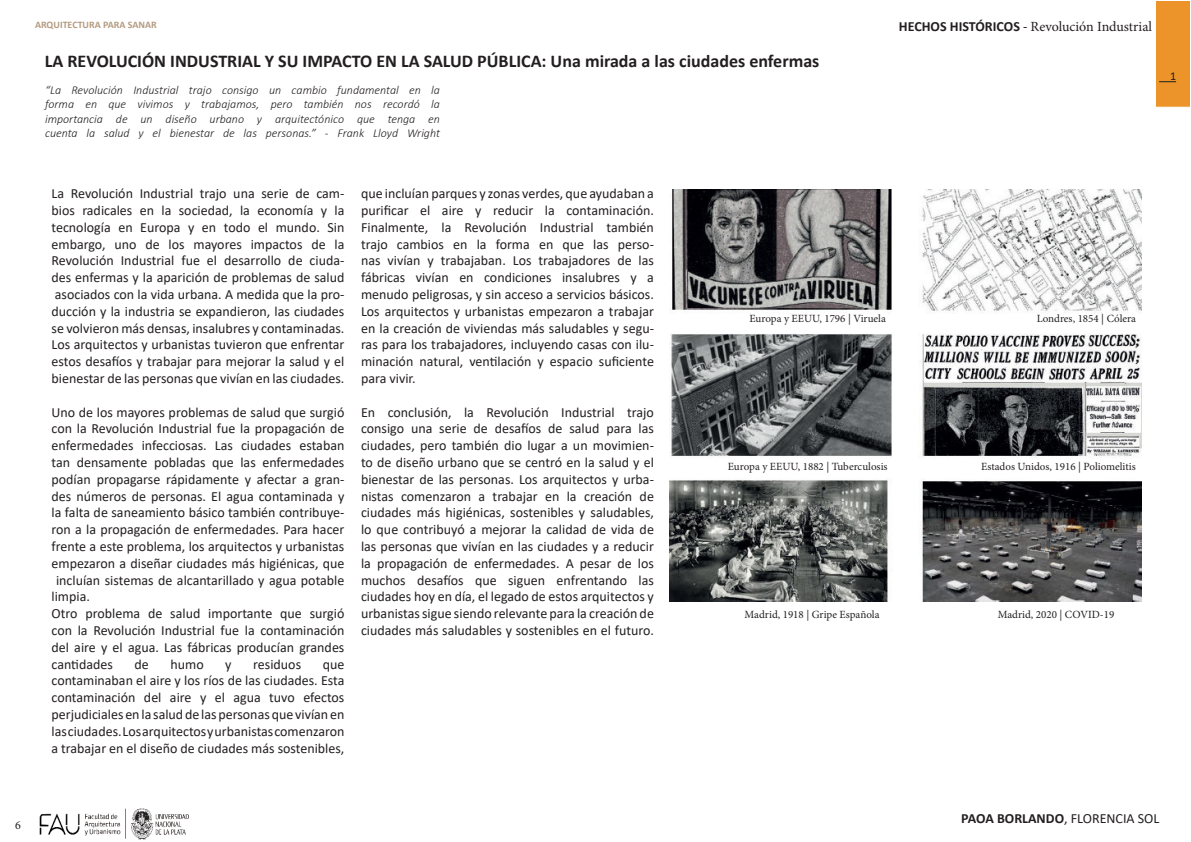
<style>
.page{position:relative;width:1191px;height:842px;background:#fff}
.page>*{position:absolute;margin:0;border:0;box-sizing:border-box;transform-origin:0 0}
.t1{font:700 18px "Calibri";color:#231f20}
.t2{font:14px/16.8px "Calibri";color:#231f20;text-align:justify}
.t3{font:14px "Minion Pro";color:#231f20}
.t4{font:italic 300 12px/14.4px "Calibri";color:#231f20;text-align:justify}
.t5{font:12px "Calibri";color:#231f20}
.t6{font:12px "Minion Pro";color:#231f20}
.t7{font:11px "Minion Pro";color:#231f20}
.t8{font:700 10px "Calibri";color:#b49b81}
.s1{font-family:"Calibri";font-weight:700}
.s2{font-family:"Calibri"}
.s3{font-weight:700}
</style>
<div class="page">
<img style="left:39px;top:809px;width:150px;height:31px">
<div style="left:1155px;top:0;width:36px;height:108px;background:#ec9429;border:1px solid #fff"></div>
<svg style="left:1159px;top:81px;width:17px;height:1px"></svg>
<img style="left:670px;top:190px;width:471px;height:412px">
<p class="t8" style="left:35px;top:22px;width:123px">ARQUITECTURA PARA SANAR</p>
<p class="t1" style="left:45px;top:53px;width:776px">LA REVOLUCIÓN INDUSTRIAL Y SU IMPACTO EN LA SALUD PÚBLICA: Una mirada a las ciudades enfermas</p>
<p class="t4" style="left:45px;top:82px;width:396px">“La Revolución Industrial trajo consigo un cambio fundamental en la forma en que vivimos y trabajamos, pero también nos recordó la importancia de un diseño urbano y arquitectónico que tenga en cuenta la salud y el bienestar de las personas.” - Frank Lloyd Wright</p>
<p class="t3" style="left:899px;top:21px;width:255px"><span class="s1">HECHOS HISTÓRICOS</span> <span class="s2">-</span> Revolución Industrial</p>
<p class="t5" style="left:1170px;top:73px;width:8px">1</p>
<p class="t2" style="left:52px;top:185px;width:294px">La Revolución Industrial trajo una serie de cam&shy;bios radicales en la sociedad, la economía y la tecnología en Europa y en todo el mundo. Sin embargo, uno de los mayores impactos de la Revolución Industrial fue el desarrollo de ciuda&shy;des enfermas y la aparición de problemas de salud asociados con la vida urbana. A medida que la pro&shy;ducción y la industria se expandieron, las ciudades se volvieron más densas, insalubres y contaminadas.<br>Los arquitectos y urbanistas tuvieron que enfrentar estos desafíos y trabajar para mejorar la salud y el bienestar de las personas que vivían en las ciudades.</p>
<p class="t2" style="left:52px;top:403px;width:294px">Uno de los mayores problemas de salud que surgió</p>
<p class="t2" style="left:52px;top:421px;width:294px">con la Revolución Industrial fue la propagación de</p>
<p class="t2" style="left:52px;top:437px;width:294px">enfermedades infecciosas. Las ciudades estaban</p>
<p class="t2" style="left:52px;top:454px;width:294px">tan densamente pobladas que las enfermedades</p>
<p class="t2" style="left:52px;top:470px;width:294px">podían propagarse rápidamente y afectar a gran-</p>
<p class="t2" style="left:52px;top:487px;width:294px">des números de personas. El agua contaminada y</p>
<p class="t2" style="left:52px;top:504px;width:294px">la falta de saneamiento básico también contribuye-</p>
<p class="t2" style="left:52px;top:521px;width:294px">ron a la propagación de enfermedades. Para hacer</p>
<p class="t2" style="left:52px;top:538px;width:294px">frente a este problema, los arquitectos y urbanistas</p>
<p class="t2" style="left:52px;top:554px;width:294px">empezaron a diseñar ciudades más higiénicas, que</p>
<p class="t2" style="left:56px;top:571px;width:290px">incluían sistemas de alcantarillado y agua potable</p>
<p class="t2" style="left:52px;top:588px;width:40px">limpia.</p>
<p class="t2" style="left:52px;top:605px;width:294px">Otro problema de salud importante que surgió</p>
<p class="t2" style="left:52px;top:622px;width:294px">con la Revolución Industrial fue la contaminación</p>
<p class="t2" style="left:52px;top:638px;width:294px">del aire y el agua. Las fábricas producían grandes</p>
<p class="t2" style="left:52px;top:655px;width:63px">cantidades</p>
<p class="t2" style="left:134px;top:655px;width:16px">de</p>
<p class="t2" style="left:170px;top:655px;width:35px">humo</p>
<p class="t2" style="left:225px;top:655px;width:8px">y</p>
<p class="t2" style="left:253px;top:655px;width:49px">residuos</p>
<p class="t2" style="left:52px;top:655px;width:294px;text-indent:271px">que contaminaban el aire y los ríos de las ciudades. Esta contaminación del aire y el agua tuvo efectos perjudiciales en la salud de las personas que vivían en las ciudades. Los arquitectos y urbanistas comenzaron a trabajar en el diseño de ciudades más sostenibles,</p>
<p class="t2" style="left:361px;top:185px;width:294px">que incluían parques y zonas verdes, que ayudaban a purificar el aire y reducir la contaminación.<br>Finalmente, la Revolución Industrial también trajo cambios en la forma en que las perso&shy;nas vivían y trabajaban. Los trabajadores de las fábricas vivían en condiciones insalubres y a menudo peligrosas, y sin acceso a servicios básicos.<br>Los arquitectos y urbanistas empezaron a trabajar en la creación de viviendas más saludables y segu&shy;ras para los trabajadores, incluyendo casas con ilu&shy;minación natural, ventilación y espacio suficiente para vivir.</p>
<p class="t2" style="left:361px;top:405px;width:294px">En conclusión, la Revolución Industrial trajo consigo una serie de desafíos de salud para las ciudades, pero también dio lugar a un movimien&shy;to de diseño urbano que se centró en la salud y el bienestar de las personas. Los arquitectos y urba&shy;nistas comenzaron a trabajar en la creación de ciudades más higiénicas, sostenibles y saludables, lo que contribuyó a mejorar la calidad de vida de las personas que vivían en las ciudades y a reducir la propagación de enfermedades. A pesar de los muchos desafíos que siguen enfrentando las ciudades hoy en día, el legado de estos arquitectos y urbanistas sigue siendo relevante para la creación de ciudades más saludables y sostenibles en el futuro.</p>
<p class="t7" style="left:749px;top:313px;width:138px">Europa y EEUU, 1796 | Viruela</p>
<p class="t7" style="left:1036px;top:313px;width:101px">Londres, 1854 | Cólera</p>
<p class="t7" style="left:728px;top:462px;width:161px">Europa y EEUU, 1882 | Tuberculosis</p>
<p class="t7" style="left:981px;top:462px;width:156px">Estados Unidos, 1916 | Poliomelitis</p>
<p class="t7" style="left:744px;top:610px;width:136px">Madrid, 1918 | Gripe Española</p>
<p class="t7" style="left:997px;top:610px;width:118px">Madrid, 2020 | COVID-19</p>
<p class="t6" style="left:15px;top:820px;width:7px">6</p>
<p class="t2" style="left:961px;top:811px;width:200px"><span class="s3">PAOA BORLANDO</span>, FLORENCIA SOL</p>
</div>
